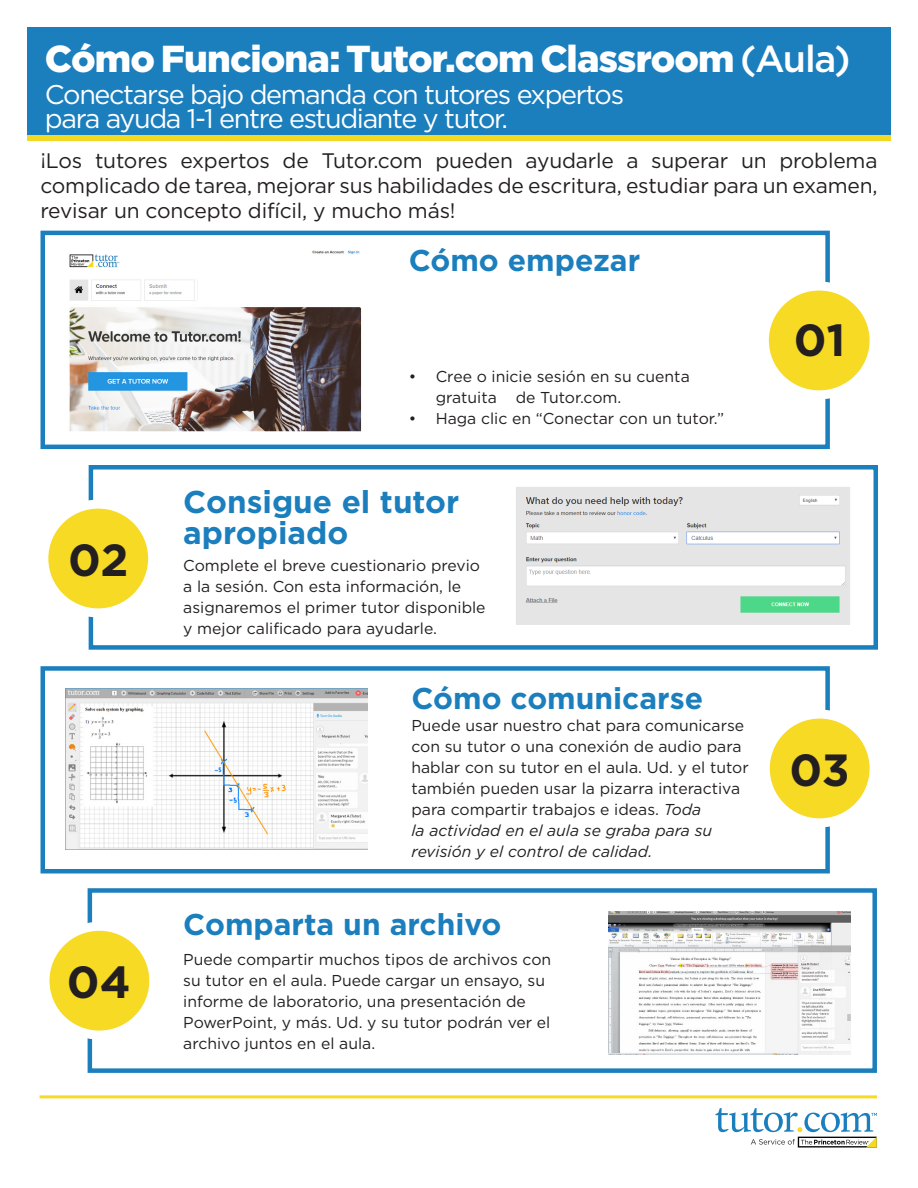
<style>
.page{position:relative;width:918px;height:1188px;background:#fff}
.page>*{position:absolute;margin:0;border:0;box-sizing:border-box;transform-origin:0 0}
.t1{font:700 45px "Gotham";letter-spacing:-.01em;color:#231f20}
.t2{font:900 37.5px "Gotham";letter-spacing:-.02em;color:#fff}
.t3{font:700 31.5px/31.5px "Gotham";color:#1b7ebd}
.t4{font:700 30px "Gotham";color:#1b7ebd}
.t5{font:27px "Gotham";letter-spacing:-.05em;color:#fff}
.t6{font:21px/25.2px "Gotham";letter-spacing:-.01em;color:#231f20;text-align:justify}
.t7{font:15.75px/21px "Gotham";color:#231f20}
.s1{font-weight:500}
.s2{font-style:italic}
</style>
<div class="page">
<div style="left:40px;top:666px;width:790px;height:207px;border:4px solid #1b7ebd"></div>
<div style="left:40px;top:231px;width:790px;height:218px;border:4px solid #1b7ebd"></div>
<div style="left:89px;top:465px;width:789px;height:185px;border:4px solid #1b7ebd"></div>
<div style="left:765px;top:714px;width:109px;height:109px;background:#f6da24;border-radius:50%"></div>
<div style="left:761px;top:710px;width:118px;height:117px;border:9px solid #fff;border-radius:50%"></div>
<div style="left:764px;top:286px;width:110px;height:109px;background:#f6da24;border-radius:50%"></div>
<div style="left:760px;top:282px;width:119px;height:117px;border:9px solid #fff;border-radius:50%"></div>
<div style="left:44px;top:504px;width:109px;height:109px;background:#f6da24;border-radius:50%"></div>
<div style="left:39px;top:500px;width:118px;height:117px;border:9px solid #fff;border-radius:50%"></div>
<hr style="left:40px;top:1095px;width:837px;height:3px;background:#f6da24">
<div style="left:27px;top:27px;width:864px;height:108px;background:#1b7ebd"></div>
<div style="left:27px;top:135px;width:864px;height:6px;background:#f4d923"></div>
<svg style="left:716px;top:1108px;width:161px;height:40px"></svg>
<img style="left:69px;top:250px;width:293px;height:182px">
<img style="left:516px;top:487px;width:334px;height:138px">
<img style="left:65px;top:688px;width:302px;height:161px">
<div style="left:88px;top:888px;width:789px;height:185px;border:4px solid #1b7ebd"></div>
<div style="left:45px;top:926px;width:109px;height:109px;background:#f6da24;border-radius:50%"></div>
<div style="left:41px;top:922px;width:117px;height:118px;border:9px solid #fff;border-radius:50%"></div>
<img style="left:608px;top:911px;width:242px;height:143px">
<div style="left:198px;top:274px;width:162px;height:30px;background:#fff"></div>
<p class="t2" style="left:45px;top:33px;width:807px">Cómo Funciona: Tutor.com Classroom <span class="s1">(Aula)</span></p>
<p class="t5" style="left:45px;top:77px;width:581px">Conectarse bajo demanda con tutores expertos</p>
<p class="t5" style="left:45px;top:101px;width:465px">para ayuda 1-1 entre estudiante y tutor.</p>
<p class="t6" style="left:40px;top:148px;width:839px">¡Los tutores expertos de Tutor.com pueden ayudarle a superar un problema complicado de tarea, mejorar sus habilidades de escritura, estudiar para un examen, revisar un concepto difícil, y mucho más!</p>
<p class="t1" style="left:68px;top:530px;width:62px">02</p>
<p class="t1" style="left:67px;top:952px;width:65px">04</p>
<p class="t4" style="left:409px;top:240px;width:233px">Cómo empezar</p>
<p class="t7" style="left:436px;top:365px;width:256px;text-indent:-27px">• Cree o inicie sesión en su cuenta gratuita de Tutor.com.</p>
<p class="t7" style="left:409px;top:407px;width:317px">• Haga clic en “Conectar con un tutor.”</p>
<p class="t3" style="left:183px;top:486px;width:278px">Consigue el tutor apropiado</p>
<p class="t7" style="left:183px;top:555px;width:304px">Complete el breve cuestionario previo a la sesión. Con esta información, le asignaremos el primer tutor disponible y mejor calificado para ayudarle.</p>
<p class="t4" style="left:411px;top:678px;width:293px">Cómo comunicarse</p>
<p class="t7" style="left:411px;top:715px;width:339px">Puede usar nuestro chat para comunicarse con su tutor o una conexión de audio para hablar con su tutor en el aula. Ud. y el tutor también pueden usar la pizarra interactiva para compartir trabajos e ideas. <span class="s2">Toda<br>la actividad en el aula se graba para su revisión y el control de calidad.</span></p>
<p class="t4" style="left:183px;top:905px;width:320px">Comparta un archivo</p>
<p class="t7" style="left:183px;top:948px;width:369px">Puede compartir muchos tipos de archivos con su tutor en el aula. Puede cargar un ensayo, su informe de laboratorio, una presentación de PowerPoint, y más. Ud. y su tutor podrán ver el archivo juntos en el aula.</p>
<p class="t1" style="left:794px;top:311px;width:53px">01</p>
<p class="t1" style="left:790px;top:740px;width:62px">03</p>
</div>
